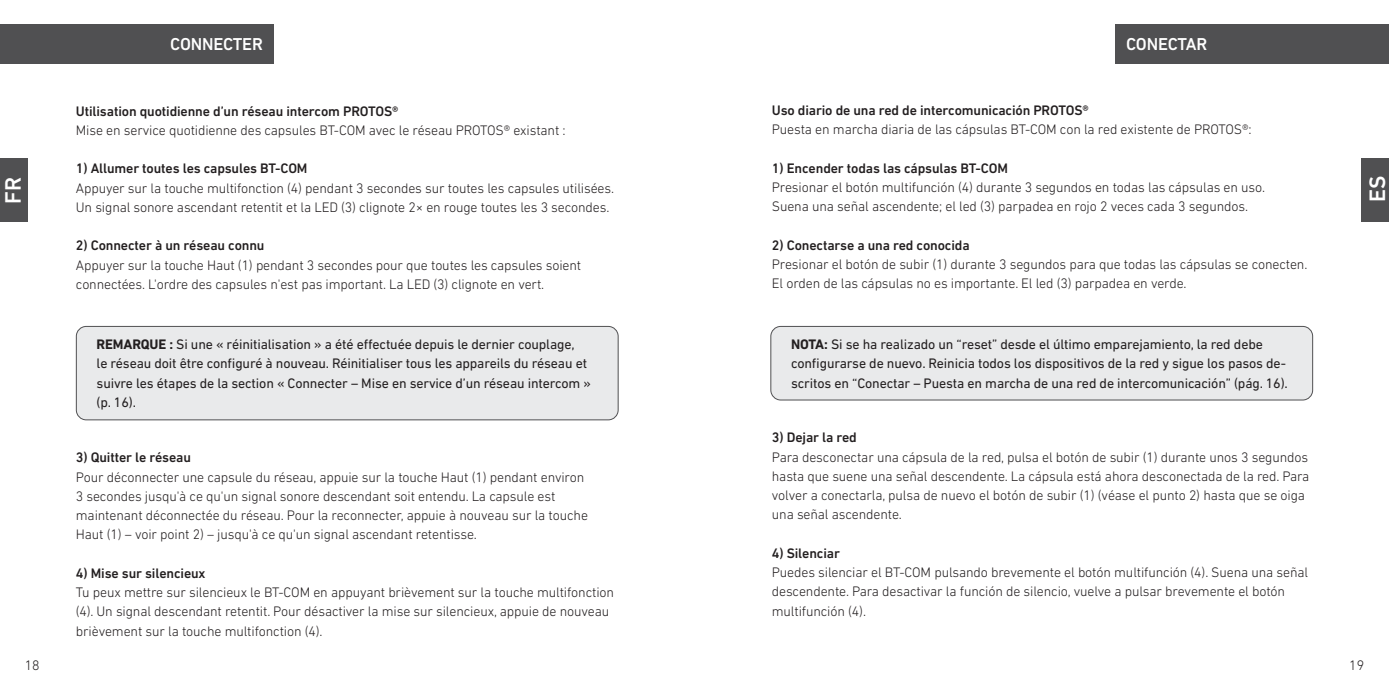
<style>
.page{position:relative;width:1389px;height:695px;background:#fff}
.page>*{position:absolute;margin:0;border:0;box-sizing:border-box;transform-origin:0 0}
.t1{font:500 22.75px "DIN Next LT Pro";color:#fff}
.t2{font:500 17.5px "DIN Next LT Pro";letter-spacing:-.01em;color:#fff}
.t3{font:300 14px/19.2px "DIN Next LT Pro";letter-spacing:-.01em;color:#231f20}
.t4{font:14px/19.2px "DIN Next LT Pro";letter-spacing:-.01em;color:#231f20}
.t5{font:500 14px "DIN Next LT Pro";letter-spacing:-.01em;color:#231f20}
.s1{font-weight:700}
</style>
<div class="page">
<div style="left:0;top:25px;width:274px;height:39px;background:#505052"></div>
<div style="left:1362px;top:158px;width:27px;height:64px;background:#505052"></div>
<div style="left:1115px;top:25px;width:274px;height:39px;background:#505052"></div>
<div style="left:0;top:158px;width:27px;height:64px;background:#505052"></div>
<div style="left:76px;top:326px;width:542px;height:94px;background:#e9eaeb;border-radius:10px"></div>
<div style="left:76px;top:326px;width:543px;height:94px;border:1px solid #505052;border-radius:10px"></div>
<div style="left:771px;top:326px;width:542px;height:74px;background:#e9eaeb;border-radius:10px"></div>
<div style="left:770px;top:326px;width:543px;height:74px;border:1px solid #505052;border-radius:10px"></div>
<p class="t2" style="left:170px;top:34px;width:94px">CONNECTER</p>
<p class="t2" style="left:1126px;top:34px;width:83px">CONECTAR</p>
<p class="t5" style="left:772px;top:102px;width:318px">Uso diario de una red de intercomunicación PROTOS®</p>
<p class="t3" style="left:772px;top:119px;width:481px">Puesta en marcha diaria de las cápsulas BT-COM con la red existente de PROTOS®:</p>
<p class="t5" style="left:772px;top:160px;width:238px">1) Encender todas las cápsulas BT-COM</p>
<p class="t3" style="left:772px;top:177px;width:495px">Presionar el botón multifunción (4) durante 3 segundos en todas las cápsulas en uso.<br>Suena una señal ascendente; el led (3) parpadea en rojo 2 veces cada 3 segundos.</p>
<p class="t5" style="left:772px;top:237px;width:199px">2) Conectarse a una red conocida</p>
<p class="t3" style="left:772px;top:254px;width:537px">Presionar el botón de subir (1) durante 3 segundos para que todas las cápsulas se conecten.<br>El orden de las cápsulas no es importante. El led (3) parpadea en verde.</p>
<p class="t5" style="left:76px;top:103px;width:324px">Utilisation quotidienne d’un réseau intercom PROTOS®</p>
<p class="t3" style="left:76px;top:120px;width:491px">Mise en service quotidienne des capsules BT-COM avec le réseau PROTOS® existant :</p>
<p class="t5" style="left:76px;top:160px;width:233px">1) Allumer toutes les capsules BT-COM</p>
<p class="t3" style="left:76px;top:178px;width:540px">Appuyer sur la touche multifonction (4) pendant 3 secondes sur toutes les capsules utilisées.<br>Un signal sonore ascendant retentit et la LED (3) clignote 2× en rouge toutes les 3 secondes.</p>
<p class="t5" style="left:76px;top:237px;width:190px">2) Connecter à un réseau connu</p>
<p class="t3" style="left:76px;top:255px;width:507px">Appuyer sur la touche Haut (1) pendant 3 secondes pour que toutes les capsules soient connectées. L'ordre des capsules n'est pas important. La LED (3) clignote en vert.</p>
<h1 class="t1" style="left:0;top:203px;width:28px;rotate:-90deg">FR</h1>
<h1 class="t1" style="left:1364px;top:202px;width:28px;rotate:-90deg">ES</h1>
<p class="t4" style="left:97px;top:334px;width:496px"><span class="s1">REMARQUE :</span> Si une « réinitialisation » a été effectuée depuis le dernier couplage,<br>le réseau doit être configuré à nouveau. Réinitialiser tous les appareils du réseau et suivre les étapes de la section « Connecter – Mise en service d’un réseau intercom » (p. 16).</p>
<p class="t4" style="left:791px;top:334px;width:498px"><span class="s1">NOTA:</span> Si se ha realizado un “reset” desde el último emparejamiento, la red debe configurarse de nuevo. Reinicia todos los dispositivos de la red y sigue los pasos de&shy;scritos en “Conectar – Puesta en marcha de una red de intercomunicación” (pág. 16).</p>
<p class="t5" style="left:76px;top:449px;width:117px">3) Quitter le réseau</p>
<p class="t3" style="left:76px;top:467px;width:514px">Pour déconnecter une capsule du réseau, appuie sur la touche Haut (1) pendant environ 3 secondes jusqu'à ce qu'un signal sonore descendant soit entendu. La capsule est maintenant déconnectée du réseau. Pour la reconnecter, appuie à nouveau sur la touche Haut (1) – voir point 2) – jusqu'à ce qu'un signal ascendant retentisse.</p>
<p class="t5" style="left:76px;top:565px;width:131px">4) Mise sur silencieux</p>
<p class="t3" style="left:76px;top:582px;width:540px">Tu peux mettre sur silencieux le BT-COM en appuyant brièvement sur la touche multifonction (4). Un signal descendant retentit. Pour désactiver la mise sur silencieux, appuie de nouveau brièvement sur la touche multifonction (4).</p>
<p class="t5" style="left:772px;top:429px;width:86px">3) Dejar la red</p>
<p class="t3" style="left:772px;top:447px;width:539px">Para desconectar una cápsula de la red, pulsa el botón de subir (1) durante unos 3 segundos hasta que suene una señal descendente. La cápsula está ahora desconectada de la red. Para volver a conectarla, pulsa de nuevo el botón de subir (1) (véase el punto 2) hasta que se oiga una señal ascendente.</p>
<p class="t5" style="left:772px;top:545px;width:70px">4) Silenciar</p>
<p class="t3" style="left:772px;top:562px;width:538px">Puedes silenciar el BT-COM pulsando brevemente el botón multifunción (4). Suena una señal descendente. Para desactivar la función de silencio, vuelve a pulsar brevemente el botón multifunción (4).</p>
<p class="t3" style="left:25px;top:655px;width:16px">18</p>
<p class="t3" style="left:1349px;top:655px;width:16px">19</p>
</div>
